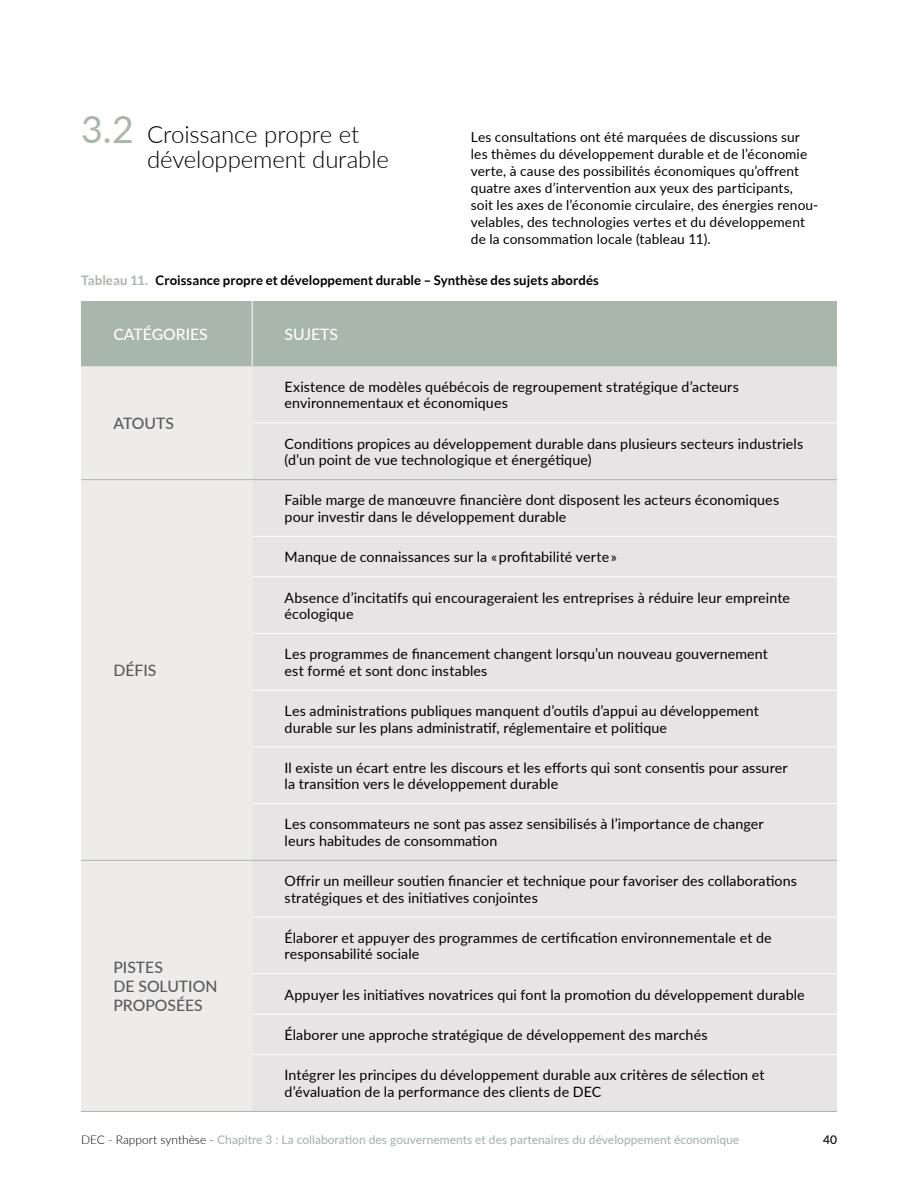
<style>
.page{position:relative;width:918px;height:1188px;background:#fff}
.page>*{position:absolute;margin:0;border:0;box-sizing:border-box;transform-origin:0 0}
.t1{font:300 24px/25.2px "Lato";letter-spacing:-.005em;color:#000}
.t2{font:500 15.75px/18.9px "Lato";color:#595a5c}
.t3{font:500 15.75px "Lato";color:#fff}
.t4{font:14.25px/16.5px "Lato";letter-spacing:.01em;color:#000}
.t5{font:13.65px/16.8px "Lato";letter-spacing:.01em;color:#000}
.t6{font:700 13.2px "Lato";letter-spacing:.005em;color:#000}
.t7{font:500 12px "Lato";color:#a9b6ac}
.t8{font:500 12px "Lato";color:#000}
.s1{font-weight:400;font-size:37.5px;color:#a9b6ac}
.s2{color:#a9b6ac}
.s3{font-weight:300;color:#000}
</style>
<div class="page">
<div style="left:81px;top:301px;width:171px;height:65px;background:#a9b6ac"></div>
<div style="left:252px;top:301px;width:585px;height:65px;background:#a9b6ac"></div>
<div style="left:81px;top:366px;width:171px;height:745px;background:#edeceb"></div>
<div style="left:252px;top:366px;width:585px;height:745px;background:#e6e4e4"></div>
<hr style="left:252px;top:301px;width:1px;height:65px;background:#fff">
<hr style="left:252px;top:536px;width:585px;height:1px;background:#fff">
<hr style="left:252px;top:577px;width:585px;height:1px;background:#fff">
<hr style="left:252px;top:633px;width:585px;height:1px;background:#fff">
<hr style="left:252px;top:690px;width:585px;height:1px;background:#fff">
<hr style="left:252px;top:747px;width:585px;height:1px;background:#fff">
<hr style="left:252px;top:803px;width:585px;height:1px;background:#fff">
<hr style="left:252px;top:917px;width:585px;height:1px;background:#fff">
<hr style="left:252px;top:973px;width:585px;height:1px;background:#fff">
<hr style="left:252px;top:1014px;width:585px;height:1px;background:#fff">
<hr style="left:252px;top:1054px;width:585px;height:1px;background:#fff">
<hr style="left:81px;top:479px;width:171px;height:1px;background:#a9b6ac">
<hr style="left:252px;top:479px;width:585px;height:1px;background:#a9b6ac">
<hr style="left:252px;top:860px;width:585px;height:1px;background:#a9b6ac">
<hr style="left:81px;top:860px;width:171px;height:1px;background:#a9b6ac">
<hr style="left:252px;top:1111px;width:585px;height:1px;background:#a9b6ac">
<hr style="left:81px;top:1111px;width:171px;height:1px;background:#a9b6ac">
<hr style="left:252px;top:423px;width:585px;height:1px;background:#fff">
<h1 class="t1" style="left:147px;top:121px;width:244px;text-indent:-66px"><span class="s1">3.2</span> Croissance propre et développement durable</h1>
<p class="t5" style="left:471px;top:128px;width:349px">Les consultations ont été marquées de discussions sur les thèmes du développement durable et de l’économie verte, à cause des possibilités économiques qu’offrent quatre axes d’intervention aux yeux des participants, soit les axes de l’économie circulaire, des énergies renou&shy;velables, des technologies vertes et du développement de la consommation locale (tableau 11).</p>
<p class="t6" style="left:81px;top:273px;width:520px"><span class="s2">Tableau 11.</span> Croissance propre et développement durable – Synthèse des sujets abordés</p>
<p class="t3" style="left:113px;top:323px;width:96px">CATÉGORIES</p>
<p class="t3" style="left:285px;top:323px;width:55px">SUJETS</p>
<p class="t2" style="left:113px;top:413px;width:62px">ATOUTS</p>
<p class="t2" style="left:113px;top:660px;width:44px">DÉFIS</p>
<p class="t4" style="left:285px;top:378px;width:456px">Existence de modèles québécois de regroupement stratégique d’acteurs environnementaux et économiques</p>
<p class="t4" style="left:285px;top:435px;width:520px">Conditions propices au développement durable dans plusieurs secteurs industriels (d’un point de vue technologique et énergétique)</p>
<p class="t4" style="left:285px;top:491px;width:496px">Faible marge de manœuvre financière dont disposent les acteurs économiques pour investir dans le développement durable</p>
<p class="t4" style="left:285px;top:548px;width:334px">Manque de connaissances sur la « profitabilité verte »</p>
<p class="t4" style="left:285px;top:589px;width:507px">Absence d’incitatifs qui encourageraient les entreprises à réduire leur empreinte écologique</p>
<p class="t4" style="left:285px;top:645px;width:485px">Les programmes de financement changent lorsqu’un nouveau gouvernement est formé et sont donc instables</p>
<p class="t4" style="left:285px;top:702px;width:476px">Les administrations publiques manquent d’outils d’appui au développement durable sur les plans administratif, réglementaire et politique</p>
<p class="t4" style="left:285px;top:759px;width:505px">Il existe un écart entre les discours et les efforts qui sont consentis pour assurer la transition vers le développement durable</p>
<p class="t4" style="left:285px;top:815px;width:481px">Les consommateurs ne sont pas assez sensibilisés à l’importance de changer leurs habitudes de consommation</p>
<p class="t4" style="left:285px;top:872px;width:514px">Offrir un meilleur soutien financier et technique pour favoriser des collaborations stratégiques et des initiatives conjointes</p>
<p class="t4" style="left:285px;top:929px;width:489px">Élaborer et appuyer des programmes de certification environnementale et de responsabilité sociale</p>
<p class="t4" style="left:285px;top:986px;width:522px">Appuyer les initiatives novatrices qui font la promotion du développement durable</p>
<p class="t4" style="left:285px;top:1026px;width:425px">Élaborer une approche stratégique de développement des marchés</p>
<p class="t4" style="left:285px;top:1066px;width:481px">Intégrer les principes du développement durable aux critères de sélection et d’évaluation de la performance des clients de DEC</p>
<p class="t7" style="left:81px;top:1131px;width:660px"><span class="s3">DEC - Rapport synthèse -</span> Chapitre 3 : La collaboration des gouvernements et des partenaires du développement économique</p>
<p class="t8" style="left:823px;top:1131px;width:15px">40</p>
<p class="t2" style="left:113px;top:957px;width:106px">PISTES<br>DE SOLUTION<br>PROPOSÉES</p>
</div>
